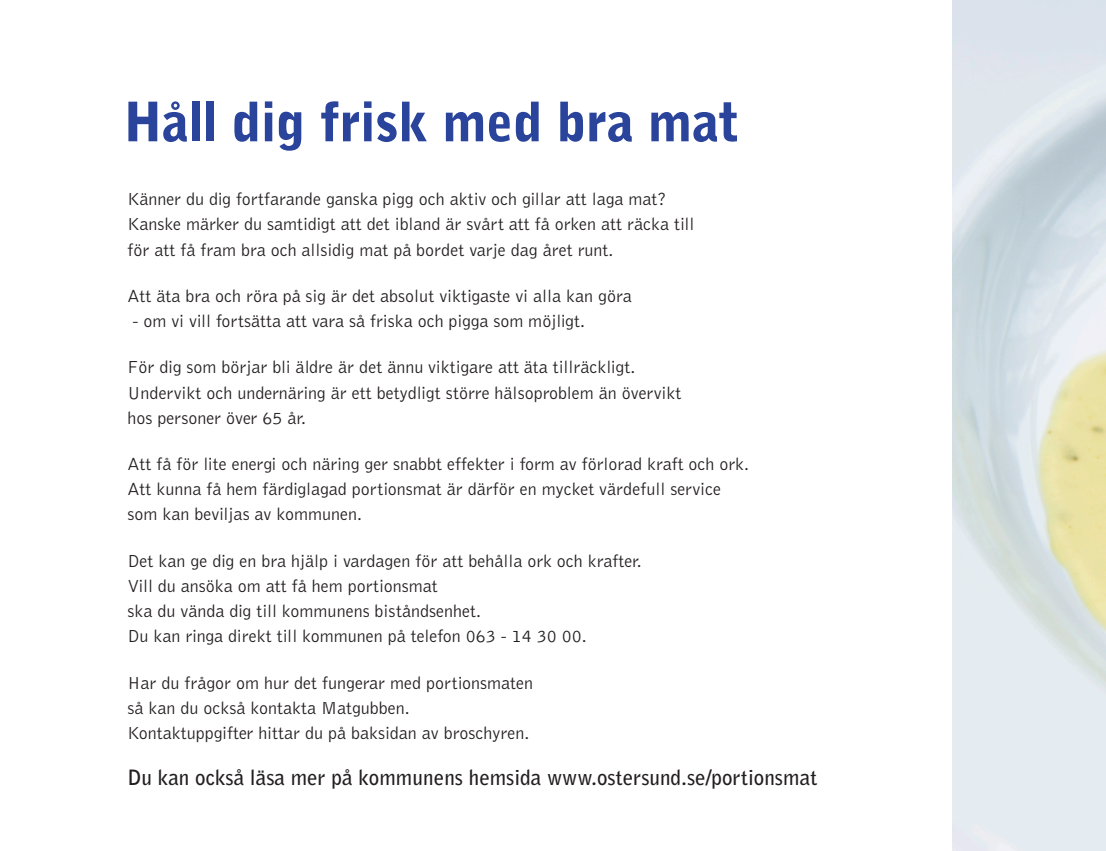
<style>
.page{position:relative;width:1106px;height:851px;background:#fff}
.page>*{position:absolute;margin:0;border:0;box-sizing:border-box;transform-origin:0 0}
.t1{font:900 54px "Bell Gothic";letter-spacing:-.01em;color:#2a439b}
.t2{font:700 21px "Bell Gothic";color:#231f20}
.t3{font:300 18px "Bell Gothic";color:#231f20}
</style>
<div class="page">
<img style="left:952px;top:0;width:154px;height:850px">
<p class="t1" style="left:123px;top:90px;width:617px">Håll dig frisk med bra mat</p>
<p class="t3" style="left:128px;top:189px;width:540px">Känner du dig fortfarande ganska pigg och aktiv och gillar att laga mat?</p>
<p class="t3" style="left:128px;top:215px;width:568px">Kanske märker du samtidigt att det ibland är svårt att få orken att räcka till</p>
<p class="t3" style="left:128px;top:240px;width:487px">för att få fram bra och allsidig mat på bordet varje dag året runt.</p>
<p class="t3" style="left:128px;top:286px;width:505px">Att äta bra och röra på sig är det absolut viktigaste vi alla kan göra</p>
<p class="t3" style="left:133px;top:311px;width:454px">- om vi vill fortsätta att vara så friska och pigga som möjligt.</p>
<p class="t3" style="left:128px;top:357px;width:509px">För dig som börjar bli äldre är det ännu viktigare att äta tillräckligt.</p>
<p class="t3" style="left:128px;top:383px;width:555px">Undervikt och undernäring är ett betydligt större hälsoproblem än övervikt</p>
<p class="t3" style="left:128px;top:408px;width:180px">hos personer över 65 år.</p>
<p class="t3" style="left:128px;top:454px;width:623px">Att få för lite energi och näring ger snabbt effekter i form av förlorad kraft och ork.</p>
<p class="t3" style="left:128px;top:479px;width:595px">Att kunna få hem färdiglagad portionsmat är därför en mycket värdefull service</p>
<p class="t3" style="left:128px;top:504px;width:236px">som kan beviljas av kommunen.</p>
<p class="t3" style="left:128px;top:551px;width:515px">Det kan ge dig en bra hjälp i vardagen för att behålla ork och krafter.</p>
<p class="t3" style="left:128px;top:576px;width:312px">Vill du ansöka om att få hem portionsmat</p>
<p class="t3" style="left:128px;top:601px;width:355px">ska du vända dig till kommunens biståndsenhet.</p>
<p class="t3" style="left:128px;top:626px;width:461px">Du kan ringa direkt till kommunen på telefon 063 - 14 30 00.</p>
<p class="t3" style="left:128px;top:672px;width:407px">Har du frågor om hur det fungerar med portionsmaten</p>
<p class="t3" style="left:128px;top:698px;width:284px">så kan du också kontakta Matgubben.</p>
<p class="t3" style="left:128px;top:723px;width:403px">Kontaktuppgifter hittar du på baksidan av broschyren.</p>
<p class="t2" style="left:128px;top:764px;width:691px">Du kan också läsa mer på kommunens hemsida www.ostersund.se/portionsmat</p>
</div>
